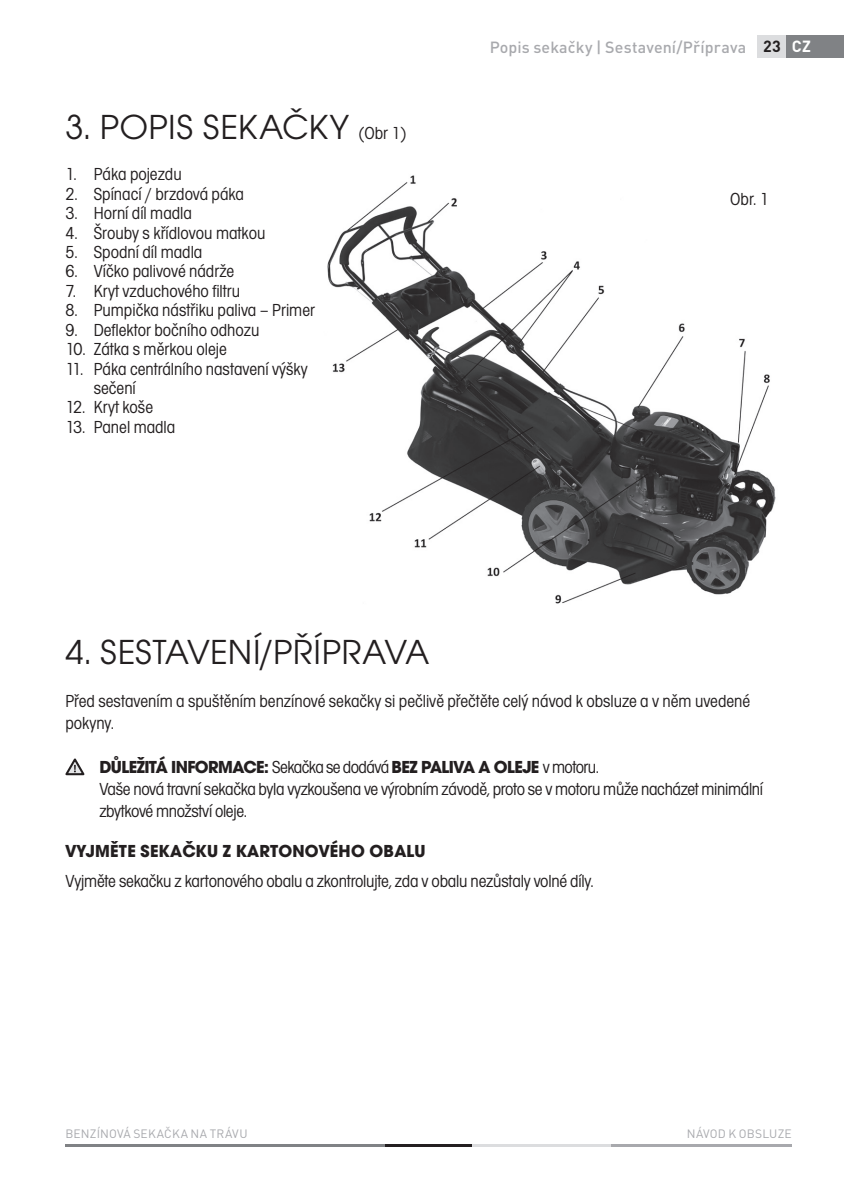
<style>
.page{position:relative;width:844px;height:1197px;background:#fff}
.page>*{position:absolute;margin:0;border:0;box-sizing:border-box;transform-origin:0 0}
.t1{font:36px "Avant Gar Got Itc TOT Boo";letter-spacing:.01em;color:#231f20}
.t2{font:18px/19.4px "Avant Gar Got Itc TOT Boo Con";color:#231f20}
.t3{font:18px/21.6px "Avant Gar Got Itc TOT Boo Con";letter-spacing:-.02em;color:#231f20}
.t4{font:700 18px "Avant Gar Got Itc TOT";letter-spacing:-.03em;color:#231f20}
.t5{font:700 18px "Avant Gar Got Itc TOT";letter-spacing:.015em;color:#231f20}
.t6{font:500 16px "DIN Pro";letter-spacing:.01em;color:#a8a9ad}
.t7{font:700 16px "DIN Pro";color:#fff}
.t8{font:12px "DIN Pro";letter-spacing:.015em;color:#a8a9ad}
.s1{font-family:"Avant Gar Got Itc TOT Boo Con";font-size:18px}
.s2{font-weight:700;color:#231f20}
.s3{font-family:"Avant Gar Got Itc TOT Boo Con";font-weight:400}
</style>
<div class="page">
<hr style="left:610px;top:1143px;width:181px;height:3px;background:#a8a9ad">
<hr style="left:471px;top:1143px;width:139px;height:3px;background:#dcdddf">
<hr style="left:65px;top:1143px;width:319px;height:3px;background:#808285">
<hr style="left:384px;top:1143px;width:87px;height:3px;background:#231f20">
<div style="left:785px;top:35px;width:58px;height:23px;background:#808285"></div>
<div style="left:757px;top:35px;width:28px;height:23px;background:#dcdddf"></div>
<img style="left:327px;top:175px;width:449px;height:429px">
<svg style="left:65px;top:758px;width:19px;height:17px"></svg>
<h1 class="t1" style="left:65px;top:106px;width:342px">3. POPIS SEKAČKY <span class="s1">(Obr 1)</span></h1>
<p class="t2" style="left:65px;top:165px;width:118px">1. Páka pojezdu</p>
<p class="t2" style="left:65px;top:184px;width:180px">2. Spínací / brzdová páka</p>
<p class="t2" style="left:65px;top:204px;width:128px">3. Horní díl madla</p>
<p class="t2" style="left:65px;top:223px;width:202px">4. Šrouby s křídlovou matkou</p>
<p class="t2" style="left:65px;top:242px;width:138px">5. Spodní díl madla</p>
<p class="t2" style="left:65px;top:262px;width:170px">6. Víčko palivové nádrže</p>
<p class="t2" style="left:65px;top:281px;width:176px">7. Kryt vzduchového filtru</p>
<p class="t2" style="left:65px;top:301px;width:251px">8. Pumpička nástřiku paliva – Primer</p>
<p class="t2" style="left:65px;top:320px;width:195px">9. Deflektor bočního odhozu</p>
<p class="t2" style="left:65px;top:339px;width:163px">10. Zátka s měrkou oleje</p>
<p class="t2" style="left:94px;top:359px;width:215px;text-indent:-28px">11. Páka centrálního nastavení výšky sečení</p>
<p class="t2" style="left:65px;top:398px;width:89px">12. Kryt koše</p>
<p class="t2" style="left:65px;top:417px;width:111px">13. Panel madla</p>
<p class="t6" style="left:489px;top:36px;width:292px">Popis sekačky | Sestavení/Příprava <span class="s2">23</span></p>
<p class="t7" style="left:791px;top:36px;width:21px">CZ</p>
<p class="t2" style="left:730px;top:190px;width:40px">Obr. 1</p>
<h1 class="t1" style="left:65px;top:631px;width:365px">4. SESTAVENÍ/PŘÍPRAVA</h1>
<p class="t2" style="left:65px;top:690px;width:686px;line-height:21.6px">Před sestavením a spuštěním benzínové sekačky si pečlivě přečtěte celý návod k obsluze a v něm uvedené pokyny.</p>
<p class="t4" style="left:99px;top:756px;width:501px">DŮLEŽITÁ INFORMACE: <span class="s3">Sekačka se dodává</span> BEZ PALIVA A OLEJE <span class="s3">v motoru.</span></p>
<p class="t3" style="left:99px;top:778px;width:665px">Vaše nová travní sekačka byla vyzkoušena ve výrobním závodě, proto se v motoru může nacházet minimální zbytkové množství oleje.</p>
<p class="t5" style="left:65px;top:839px;width:361px">VYJMĚTE SEKAČKU Z KARTONOVÉHO OBALU</p>
<p class="t2" style="left:65px;top:871px;width:529px">Vyjměte sekačku z kartonového obalu a zkontrolujte, zda v obalu nezůstaly volné díly.</p>
<p class="t8" style="left:65px;top:1125px;width:183px">BENZÍNOVÁ SEKAČKA NA TRÁVU</p>
<p class="t8" style="left:686px;top:1125px;width:106px">NÁVOD K OBSLUZE</p>
</div>
